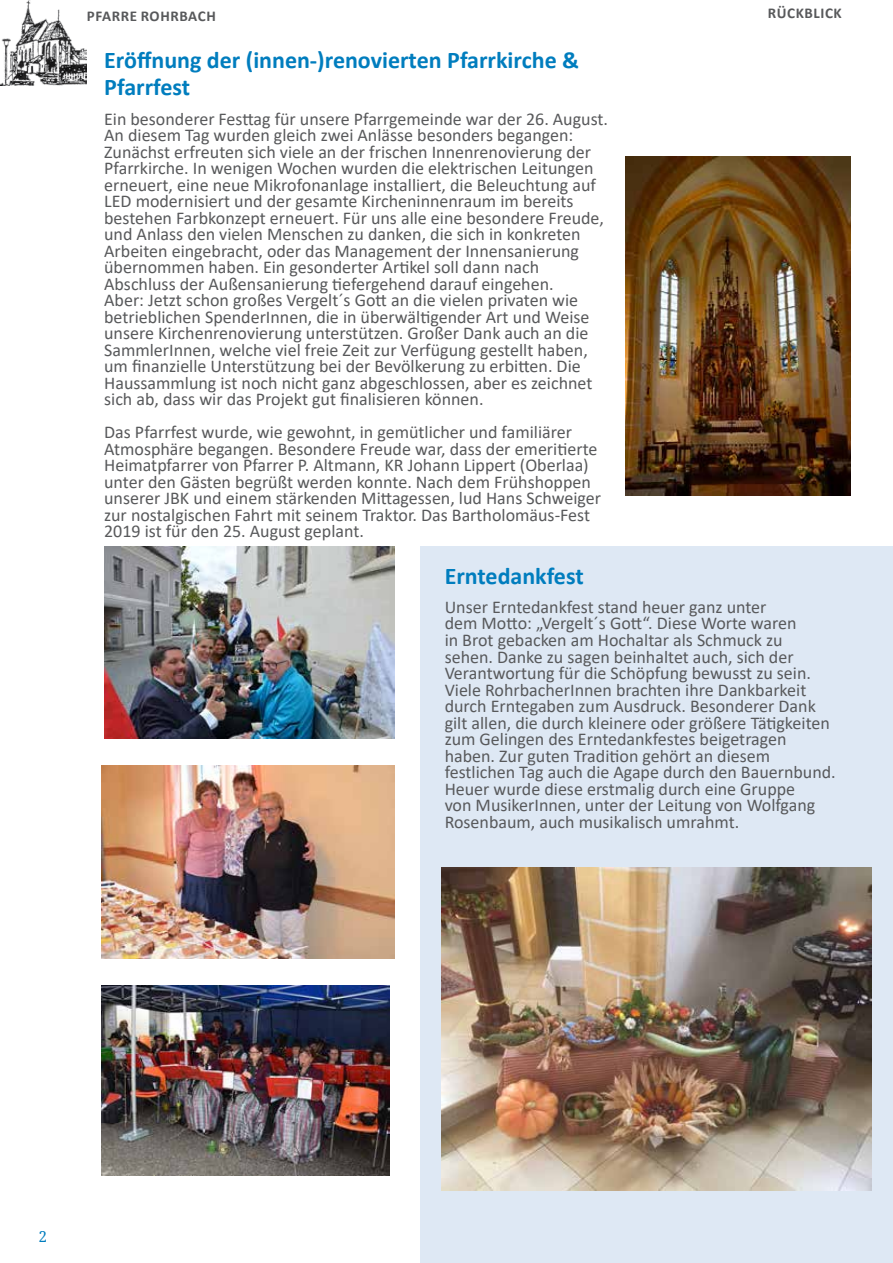
<style>
.page{position:relative;width:893px;height:1263px;background:#fff}
.page>*{position:absolute;margin:0;border:0;box-sizing:border-box;transform-origin:0 0}
.t1{font:700 24px/27px "Calibri";color:#007dbe}
.t2{font:18px/16.5px "Calibri";color:#58595b}
.t3{font:700 15px "Calibri";letter-spacing:.04em;color:#58595b}
.t4{font:15px "Droid Serif";color:#007dbe}
</style>
<div class="page">
<img style="left:0;top:0;width:87px;height:86px">
<div style="left:420px;top:547px;width:473px;height:716px;background:#dee8f4"></div>
<img style="left:626px;top:156px;width:224px;height:339px">
<img style="left:104px;top:547px;width:290px;height:192px">
<img style="left:102px;top:765px;width:292px;height:194px">
<img style="left:102px;top:985px;width:287px;height:191px">
<img style="left:441px;top:868px;width:431px;height:323px">
<p class="t3" style="left:87px;top:6px;width:130px">PFARRE ROHRBACH</p>
<h1 class="t1" style="left:104px;top:47px;width:476px">Eröffnung der (innen-)renovierten Pfarrkirche &amp;<br>Pfarrfest</h1>
<p class="t2" style="left:104px;top:110px;width:505px">Ein besonderer Festtag für unsere Pfarrgemeinde war der 26. August.<br>An diesem Tag wurden gleich zwei Anlässe besonders begangen:<br>Zunächst erfreuten sich viele an der frischen Innenrenovierung der Pfarrkirche. In wenigen Wochen wurden die elektrischen Leitungen erneuert, eine neue Mikrofonanlage installiert, die Beleuchtung auf LED modernisiert und der gesamte Kircheninnenraum im bereits bestehen Farbkonzept erneuert. Für uns alle eine besondere Freude, und Anlass den vielen Menschen zu danken, die sich in konkreten Arbeiten eingebracht, oder das Management der Innensanierung übernommen haben. Ein gesonderter Artikel soll dann nach Abschluss der Außensanierung tiefergehend darauf eingehen.<br>Aber: Jetzt schon großes Vergelt´s Gott an die vielen privaten wie betrieblichen SpenderInnen, die in überwältigender Art und Weise unsere Kirchenrenovierung unterstützen. Großer Dank auch an die SammlerInnen, welche viel freie Zeit zur Verfügung gestellt haben, um finanzielle Unterstützung bei der Bevölkerung zu erbitten. Die Haussammlung ist noch nicht ganz abgeschlossen, aber es zeichnet sich ab, dass wir das Projekt gut finalisieren können.</p>
<p class="t2" style="left:104px;top:424px;width:498px">Das Pfarrfest wurde, wie gewohnt, in gemütlicher und familiärer Atmosphäre begangen. Besondere Freude war, dass der emeritierte Heimatpfarrer von Pfarrer P. Altmann, KR Johann Lippert (Oberlaa) unter den Gästen begrüßt werden konnte. Nach dem Frühshoppen unserer JBK und einem stärkenden Mittagessen, lud Hans Schweiger zur nostalgischen Fahrt mit seinem Traktor. Das Bartholomäus-Fest 2019 ist für den 25. August geplant.</p>
<p class="t3" style="left:768px;top:2px;width:75px">RÜCKBLICK</p>
<h1 class="t1" style="left:445px;top:562px;width:141px">Erntedankfest</h1>
<p class="t2" style="left:445px;top:598px;width:393px">Unser Erntedankfest stand heuer ganz unter<br>dem Motto: „Vergelt´s Gott“. Diese Worte waren<br>in Brot gebacken am Hochaltar als Schmuck zu<br>sehen. Danke zu sagen beinhaltet auch, sich der Verantwortung für die Schöpfung bewusst zu sein.<br>Viele RohrbacherInnen brachten ihre Dankbarkeit durch Erntegaben zum Ausdruck. Besonderer Dank gilt allen, die durch kleinere oder größere Tätigkeiten zum Gelingen des Erntedankfestes beigetragen haben. Zur guten Tradition gehört an diesem festlichen Tag auch die Agape durch den Bauernbund.<br>Heuer wurde diese erstmalig durch eine Gruppe<br>von MusikerInnen, unter der Leitung von Wolfgang Rosenbaum, auch musikalisch umrahmt.</p>
<p class="t4" style="left:39px;top:1226px;width:10px">2</p>
</div>
